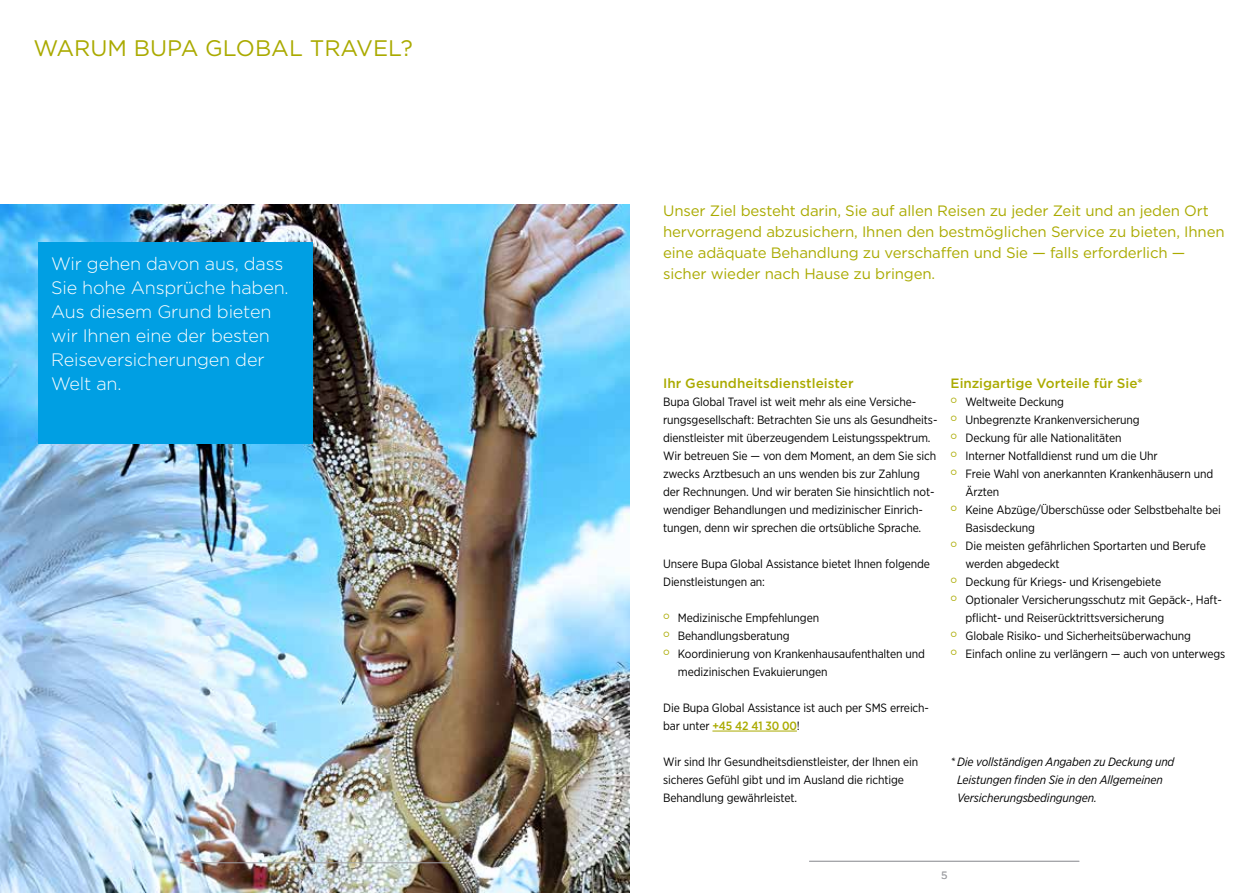
<style>
.page{position:relative;width:1259px;height:893px;background:#fff}
.page>*{position:absolute;margin:0;border:0;box-sizing:border-box;transform-origin:0 0}
.t1{font:22.5px "Gotham";color:#aa0}
.t2{font:300 18px/24px "Gotham";letter-spacing:-.01em;color:#fff}
.t3{font:15px/21px "Gotham";letter-spacing:-.01em;color:#aa0}
.t4{font:500 13.5px "Gotham";color:#aa0}
.t5{font:12px/18px "Gotham Narrow";letter-spacing:-.01em;color:#000}
.t6{font:italic 12px/18px "Gotham Narrow";letter-spacing:-.01em;color:#000}
.t7{font:10.5px "Gotham";color:#a2a3a7}
.s1{font-weight:500;color:#aa0}
</style>
<div class="page">
<img style="left:0;top:204px;width:629px;height:689px">
<div style="left:38px;top:242px;width:275px;height:202px;background:#009fe3"></div>
<hr style="left:712px;top:731px;width:85px;height:1px;background:#aa0">
<hr style="left:180px;top:862px;width:270px;height:1px;background:#a2a3a7">
<hr style="left:809px;top:861px;width:270px;height:1px;background:#a2a3a7">
<h1 class="t1" style="left:34px;top:34px;width:381px">WARUM BUPA GLOBAL TRAVEL?</h1>
<h2 class="t2" style="left:51px;top:251px;width:239px">Wir gehen davon aus, dass<br>Sie hohe Ansprüche haben.<br>Aus diesem Grund bieten wir Ihnen eine der besten<br>Reiseversicherungen der<br>Welt an.</h2>
<p class="t3" style="left:663px;top:200px;width:563px">Unser Ziel besteht darin, Sie auf allen Reisen zu jeder Zeit und an jeden Ort hervorragend abzusichern, Ihnen den bestmöglichen Service zu bieten, Ihnen eine adäquate Behandlung zu verschaffen und Sie — falls erforderlich — sicher wieder nach Hause zu bringen.</p>
<p class="t4" style="left:663px;top:374px;width:192px">Ihr Gesundheitsdienstleister</p>
<p class="t5" style="left:663px;top:392px;width:276px">Bupa Global Travel ist weit mehr als eine Versiche&shy;rungsgesellschaft: Betrachten Sie uns als Gesundheits&shy;dienstleister mit überzeugendem Leistungsspektrum.<br>Wir betreuen Sie — von dem Moment, an dem Sie sich zwecks Arztbesuch an uns wenden bis zur Zahlung der Rechnungen. Und wir beraten Sie hinsichtlich not&shy;wendiger Behandlungen und medizinischer Einrich&shy;tungen, denn wir sprechen die ortsübliche Sprache.</p>
<p class="t5" style="left:663px;top:554px;width:268px">Unsere Bupa Global Assistance bietet Ihnen folgende<br>Dienstleistungen an:</p>
<p class="t5" style="left:678px;top:608px;width:248px">Medizinische Empfehlungen<br>Behandlungsberatung<br>Koordinierung von Krankenhausaufenthalten und medizinischen Evakuierungen</p>
<p class="t5" style="left:663px;top:698px;width:267px">Die Bupa Global Assistance ist auch per SMS erreich&shy;bar unter <span class="s1">+45 42 41 30 00</span>!</p>
<p class="t5" style="left:663px;top:752px;width:256px">Wir sind Ihr Gesundheitsdienstleister, der Ihnen ein sicheres Gefühl gibt und im Ausland die richtige<br>Behandlung gewährleistet.</p>
<p class="t4" style="left:950px;top:374px;width:194px">Einzigartige Vorteile für Sie*</p>
<p class="t5" style="left:965px;top:392px;width:261px">Weltweite Deckung<br>Unbegrenzte Krankenversicherung<br>Deckung für alle Nationalitäten<br>Interner Notfalldienst rund um die Uhr<br>Freie Wahl von anerkannten Krankenhäusern und Ärzten<br>Keine Abzüge/Überschüsse oder Selbstbehalte bei Basisdeckung<br>Die meisten gefährlichen Sportarten und Berufe werden abgedeckt<br>Deckung für Kriegs- und Krisengebiete<br>Optionaler Versicherungsschutz mit Gepäck-, Haft&shy;pflicht- und Reiserücktrittsversicherung<br>Globale Risiko- und Sicherheitsüberwachung Einfach online zu verlängern — auch von unterwegs</p>
<p class="t6" style="left:957px;top:752px;width:219px;text-indent:-6px">* Die vollständigen Angaben zu Deckung und<br>Leistungen finden Sie in den Allgemeinen<br>Versicherungsbedingungen.</p>
<p class="t7" style="left:311px;top:868px;width:9px">4</p>
<p class="t7" style="left:941px;top:868px;width:8px">5</p>
</div>
